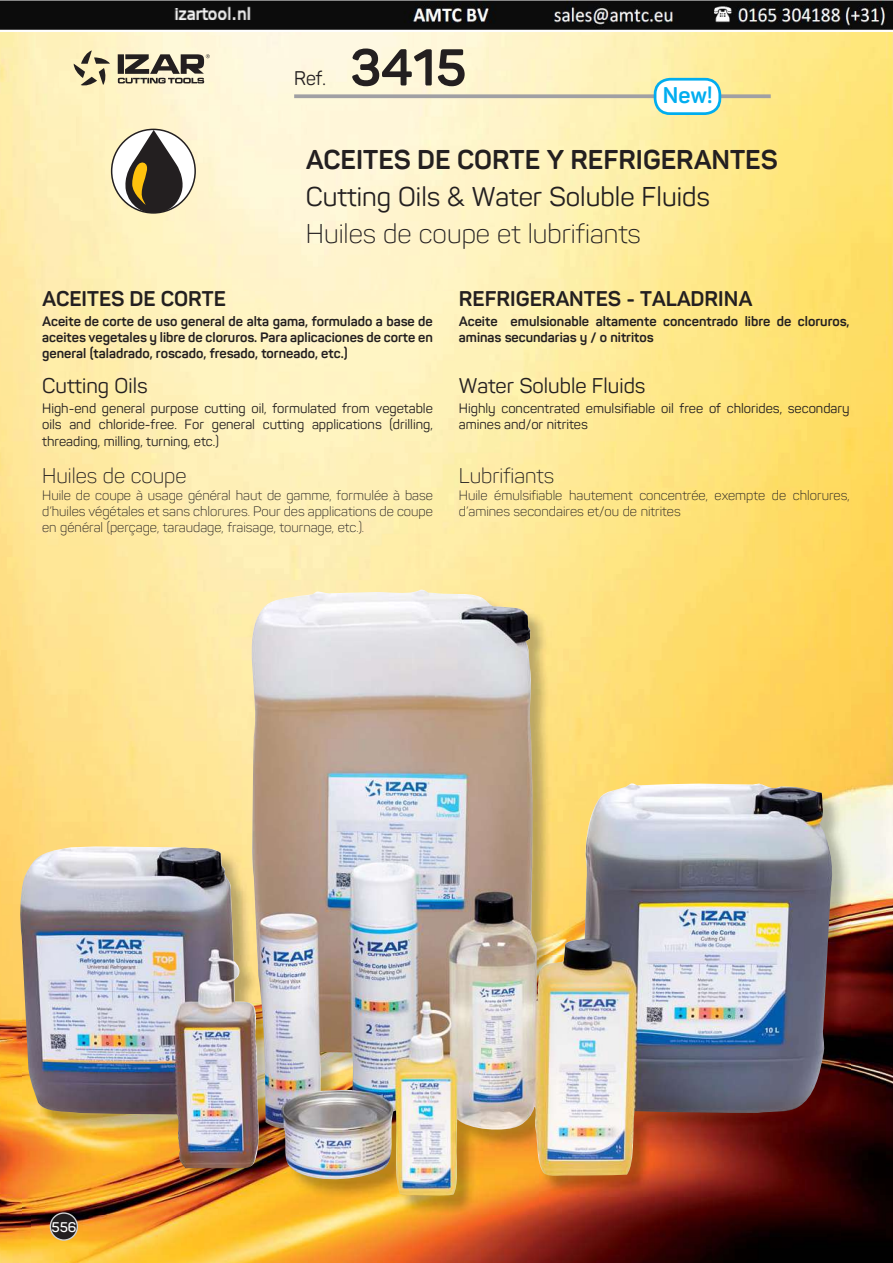
<style>
.page{position:relative;width:893px;height:1263px;background:#fff}
.page>*{position:absolute;margin:0;border:0;box-sizing:border-box;transform-origin:0 0}
.t1{font:700 51px "Panton";color:#231f20}
.t2{font:26.85px "Panton";color:#231f20}
.t3{font:700 26.85px "Panton";color:#231f20}
.t4{font:300 26.85px "Panton";color:#231f20}
.t5{font:700 22.35px "Panton";color:#00adef}
.t6{font:700 21px "Panton";color:#231f20}
.t7{font:21px "Panton";color:#231f20}
.t8{font:300 21px "Panton";color:#231f20}
.t9{font:19.5px "Panton";color:#231f20;scale:.95 1}
.t10{font:600 13.8px "Panton";color:#fff}
.t11{font:300 13.5px/16.2px "Panton";color:#231f20;text-align:justify}
.t12{font:700 13.5px/16.2px "Panton";color:#231f20;text-align:justify}
.t13{font:13.5px/16.2px "Panton";color:#231f20;text-align:justify}
</style>
<div class="page">
<img style="left:0;top:32px;width:839px;height:573px">
<img style="left:839px;top:32px;width:54px;height:1231px">
<img style="left:0;top:605px;width:32px;height:658px">
<img style="left:32px;top:1214px;width:808px;height:49px">
<img style="left:23px;top:592px;width:828px;height:622px">
<img style="left:20px;top:590px;width:813px;height:605px">
<div style="left:50px;top:1213px;width:27px;height:27px;background:#231f20;border-radius:50%"></div>
<div style="left:50px;top:1212px;width:28px;height:29px;border:1px solid #d1d2d4;border-radius:50%"></div>
<svg style="left:74px;top:50px;width:136px;height:36px;background:#b2ab90"></svg>
<div style="left:112px;top:129px;width:83px;height:84px;background:#fff;border-radius:50%"></div>
<svg style="left:125px;top:130px;width:58px;height:83px"></svg>
<div style="left:111px;top:129px;width:85px;height:85px;border:2px solid #231f20;border-radius:50%"></div>
<svg style="left:294px;top:94px;width:477px;height:4px;background:#a8a8a7"></svg>
<div style="left:655px;top:79px;width:65px;height:35px;background:#fff;border-radius:15px"></div>
<div style="left:654px;top:78px;width:67px;height:37px;border:3px solid #00adef;border-radius:15px"></div>
<img style="left:0;top:0;width:893px;height:30px">
<h3 class="t9" style="left:294px;top:69px;width:35px">Ref.</h3>
<h1 class="t1" style="left:350px;top:44px;width:118px">3415</h1>
<h3 class="t5" style="left:663px;top:85px;width:51px">New!</h3>
<h2 class="t3" style="left:306px;top:148px;width:473px">ACEITES DE CORTE Y REFRIGERANTES</h2>
<h2 class="t2" style="left:306px;top:184px;width:405px">Cutting Oils &amp; Water Soluble Fluids</h2>
<h2 class="t4" style="left:306px;top:223px;width:336px">Huiles de coupe et lubrifiants</h2>
<h3 class="t6" style="left:42px;top:289px;width:185px">ACEITES DE CORTE</h3>
<p class="t12" style="left:42px;top:314px;width:392px">Aceite de corte de uso general de alta gama, formulado a base de aceites vegetales y libre de cloruros. Para aplicaciones de corte en general (taladrado, roscado, fresado, torneado, etc.)</p>
<h3 class="t7" style="left:42px;top:376px;width:107px">Cutting Oils</h3>
<p class="t13" style="left:42px;top:401px;width:392px">High-end general purpose cutting oil, formulated from vegetable oils and chloride-free. For general cutting applications (drilling, threading, milling, turning, etc.)</p>
<h3 class="t8" style="left:42px;top:468px;width:146px">Huiles de coupe</h3>
<p class="t11" style="left:42px;top:488px;width:392px">Huile de coupe à usage général haut de gamme, formulée à base d’huiles végétales et sans chlorures. Pour des applications de coupe en général (perçage, taraudage, fraisage, tournage, etc.).</p>
<h3 class="t6" style="left:459px;top:289px;width:295px">REFRIGERANTES - TALADRINA</h3>
<p class="t12" style="left:459px;top:314px;width:392px">Aceite emulsionable altamente concentrado libre de cloruros, aminas secundarias y / o nitritos</p>
<h3 class="t7" style="left:459px;top:376px;width:188px">Water Soluble Fluids</h3>
<p class="t13" style="left:459px;top:401px;width:392px">Highly concentrated emulsifiable oil free of chlorides, secondary amines and/or nitrites</p>
<h3 class="t8" style="left:459px;top:468px;width:97px">Lubrifiants</h3>
<p class="t11" style="left:459px;top:488px;width:392px">Huile émulsifiable hautement concentrée, exempte de chlorures, d’amines secondaires et/ou de nitrites</p>
<p class="t10" style="left:52px;top:1220px;width:26px">556</p>
</div>
